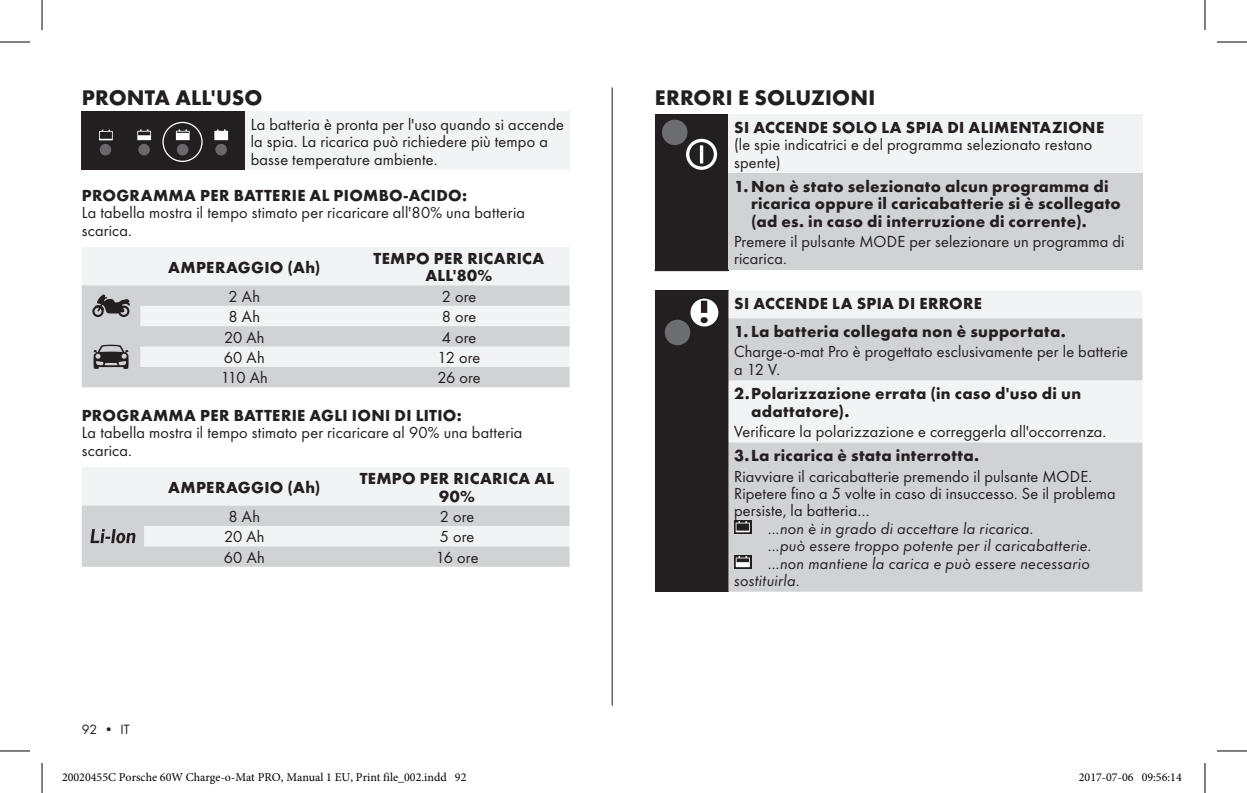
<style>
.page{position:relative;width:1247px;height:793px;background:#fff}
.page>*{position:absolute;margin:0;border:0;box-sizing:border-box;transform-origin:0 0}
.t1{font:700 22px "Futura";letter-spacing:.005em;color:#231f20}
.t2{font:16.6px/17.4px "Futura Boo";letter-spacing:.01em;color:#231f20}
.t3{font:700 16.6px/17.4px "Futura";letter-spacing:.02em;color:#231f20;text-align:center}
.t4{font:16.6px "Futura Boo Obl";letter-spacing:.015em;color:#231f20}
.t5{font:14px "Futura Boo";color:#231f20}
.t6{font:12px "Minion Pro";color:#000}
</style>
<div class="page">
<hr style="left:611px;top:87px;width:1px;height:618px;background:#231f20">
<div style="left:82px;top:112px;width:163px;height:58px;background:#231f20"></div>
<div style="left:245px;top:112px;width:324px;height:58px;background:#f2f3f4"></div>
<svg style="left:99px;top:121px;width:130px;height:41px"></svg>
<div style="left:162px;top:122px;width:41px;height:40px;border:1px solid #fff;border-radius:50%"></div>
<div style="left:82px;top:247px;width:487px;height:38px;background:#f2f3f4"></div>
<svg style="left:82px;top:285px;width:487px;height:102px;fill:#d1d2d4"></svg>
<svg style="left:92px;top:294px;width:39px;height:23px"></svg>
<svg style="left:93px;top:345px;width:35px;height:24px"></svg>
<svg style="left:82px;top:467px;width:487px;height:100px"></svg>
<div style="left:654px;top:114px;width:74px;height:156px;background:#231f20"></div>
<div style="left:728px;top:114px;width:414px;height:59px;background:#f2f3f4"></div>
<div style="left:728px;top:173px;width:414px;height:97px;background:#d1d2d4"></div>
<hr style="left:654px;top:269px;width:74px;height:2px;background:#231f20">
<div style="left:662px;top:120px;width:25px;height:25px;background:#6c6d70;border-radius:50%"></div>
<svg style="left:686px;top:139px;width:31px;height:31px"></svg>
<div style="left:654px;top:290px;width:74px;height:301px;background:#231f20"></div>
<div style="left:728px;top:290px;width:414px;height:28px;background:#f2f3f4"></div>
<svg style="left:728px;top:318px;width:414px;height:273px;fill:#d1d2d4"></svg>
<div style="left:664px;top:320px;width:26px;height:25px;background:#6c6d70;border-radius:50%"></div>
<svg style="left:690px;top:299px;width:28px;height:27px"></svg>
<svg style="left:734px;top:520px;width:17px;height:14px"></svg>
<svg style="left:734px;top:555px;width:17px;height:13px"></svg>
<hr style="left:0;top:42px;width:30px;height:1px;background:#000">
<hr style="left:1216px;top:42px;width:30px;height:1px;background:#000">
<hr style="left:0;top:750px;width:30px;height:1px;background:#000">
<hr style="left:1216px;top:750px;width:30px;height:1px;background:#000">
<hr style="left:42px;top:0;width:1px;height:30px;background:#000">
<hr style="left:42px;top:763px;width:1px;height:30px;background:#000">
<hr style="left:1204px;top:0;width:1px;height:30px;background:#000">
<hr style="left:1204px;top:763px;width:1px;height:30px;background:#000">
<div style="left:1141px;top:773px;width:6px;height:8px;border:1px solid #fff;border-radius:50%"></div>
<svg style="left:1142px;top:773px;width:5px;height:8px"></svg>
<h1 class="t1" style="left:82px;top:84px;width:182px">PRONTA ALL'USO</h1>
<p class="t2" style="left:251px;top:115px;width:314px">La batteria è pronta per l'uso quando si accende la spia. La ricarica può richiedere più tempo a basse temperature ambiente.</p>
<p class="t3" style="left:82px;top:186px;width:387px">PROGRAMMA PER BATTERIE AL PIOMBO-ACIDO:</p>
<p class="t2" style="left:82px;top:204px;width:445px">La tabella mostra il tempo stimato per ricaricare all'80% una batteria scarica.</p>
<p class="t3" style="left:168px;top:258px;width:154px">AMPERAGGIO (Ah)</p>
<p class="t3" style="left:373px;top:249px;width:172px">TEMPO PER RICARICA<br>ALL'80%</p>
<p class="t2" style="left:229px;top:287px;width:33px">2 Ah</p>
<p class="t2" style="left:441px;top:287px;width:36px">2 ore</p>
<p class="t2" style="left:229px;top:308px;width:33px">8 Ah</p>
<p class="t2" style="left:441px;top:308px;width:36px">8 ore</p>
<p class="t2" style="left:224px;top:328px;width:42px">20 Ah</p>
<p class="t2" style="left:441px;top:328px;width:36px">4 ore</p>
<p class="t2" style="left:224px;top:349px;width:42px">60 Ah</p>
<p class="t2" style="left:437px;top:349px;width:44px">12 ore</p>
<p class="t2" style="left:221px;top:369px;width:49px">110 Ah</p>
<p class="t2" style="left:437px;top:369px;width:45px">26 ore</p>
<p class="t3" style="left:82px;top:406px;width:381px">PROGRAMMA PER BATTERIE AGLI IONI DI LITIO:</p>
<p class="t2" style="left:82px;top:424px;width:442px">La tabella mostra il tempo stimato per ricaricare al 90% una batteria scarica.</p>
<p class="t3" style="left:168px;top:478px;width:154px">AMPERAGGIO (Ah)</p>
<p class="t3" style="left:360px;top:470px;width:196px">TEMPO PER RICARICA AL<br>90%</p>
<p class="t2" style="left:229px;top:507px;width:33px">8 Ah</p>
<p class="t2" style="left:440px;top:507px;width:36px">2 ore</p>
<p class="t2" style="left:224px;top:528px;width:42px">20 Ah</p>
<p class="t2" style="left:440px;top:528px;width:36px">5 ore</p>
<p class="t2" style="left:224px;top:548px;width:42px">60 Ah</p>
<p class="t2" style="left:435px;top:548px;width:44px">16 ore</p>
<p class="t5" style="left:82px;top:721px;width:49px">92 • IT</p>
<h1 class="t1" style="left:654px;top:84px;width:222px">ERRORI E SOLUZIONI</h1>
<p class="t3" style="left:734px;top:118px;width:371px">SI ACCENDE SOLO LA SPIA DI ALIMENTAZIONE</p>
<p class="t2" style="left:734px;top:136px;width:360px">(le spie indicatrici e del programma selezionato restano spente)</p>
<p class="t3" style="left:751px;top:177px;width:371px;text-align:left;text-indent:-17px">1. Non è stato selezionato alcun programma di ricarica oppure il caricabatterie si è scollegato (ad es. in caso di interruzione di corrente).</p>
<p class="t2" style="left:734px;top:233px;width:392px">Premere il pulsante MODE per selezionare un programma di ricarica.</p>
<p class="t3" style="left:734px;top:295px;width:249px">SI ACCENDE LA SPIA DI ERRORE</p>
<p class="t3" style="left:734px;top:322px;width:333px">1. La batteria collegata non è supportata.</p>
<p class="t2" style="left:734px;top:343px;width:395px">Charge-o-mat Pro è progettato esclusivamente per le batterie a 12 V.</p>
<p class="t3" style="left:751px;top:385px;width:331px;text-align:left;text-indent:-17px">2.Polarizzazione errata (in caso d'uso di un adattatore).</p>
<p class="t2" style="left:734px;top:422px;width:374px">Verificare la polarizzazione e correggerla all'occorrenza.</p>
<p class="t3" style="left:734px;top:447px;width:246px">3.La ricarica è stata interrotta.</p>
<p class="t2" style="left:734px;top:467px;width:383px">Riavviare il caricabatterie premendo il pulsante MODE.<br>Ripetere fino a 5 volte in caso di insuccesso. Se il problema persiste, la batteria…</p>
<p class="t4" style="left:768px;top:518px;width:267px">...non è in grado di accettare la ricarica.</p>
<p class="t4" style="left:768px;top:536px;width:325px">...può essere troppo potente per il caricabatterie.</p>
<p class="t4" style="left:768px;top:553px;width:323px">...non mantiene la carica e può essere necessario</p>
<p class="t4" style="left:734px;top:570px;width:67px">sostituirla.</p>
<p class="t6" style="left:62px;top:769px;width:406px">20020455C Porsche 60W Charge-o-Mat PRO, Manual 1 EU, Print file_002.indd 92</p>
<p class="t6" style="left:1078px;top:769px;width:104px">2017-07-06 09:56:14</p>
</div>
